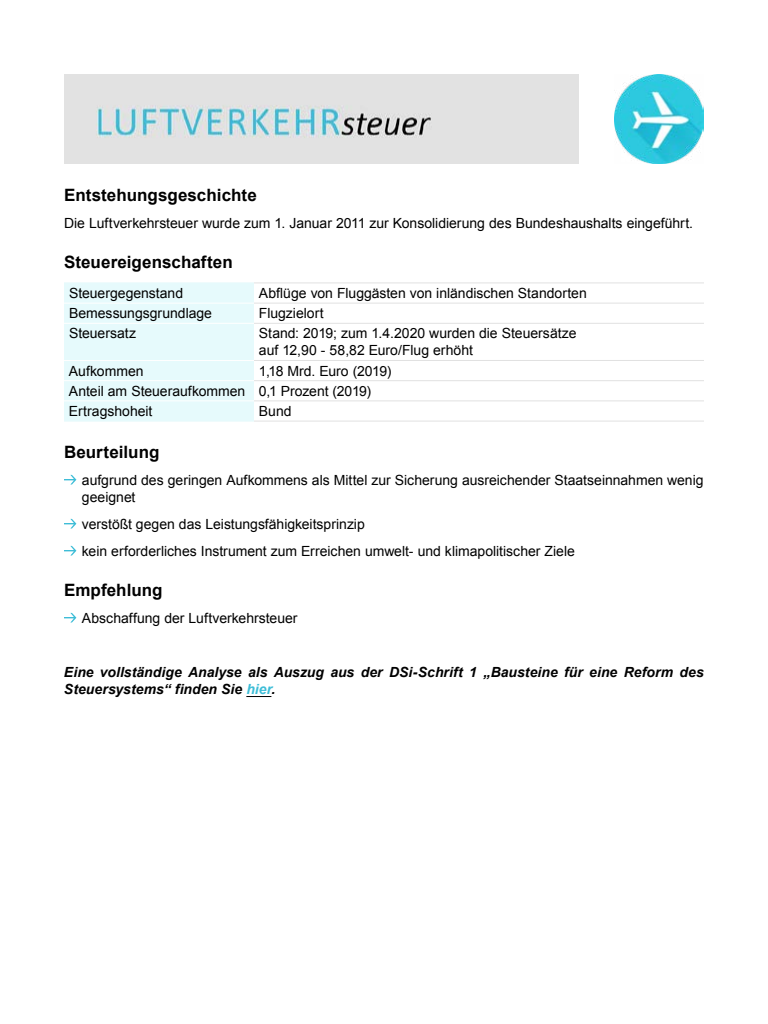
<style>
.page{position:relative;width:768px;height:1024px;background:#fff}
.page>*{position:absolute;margin:0;border:0;box-sizing:border-box;transform-origin:0 0}
.t1{font:700 17px "Arial";letter-spacing:.005em;color:#000}
.t2{font:14px/17px "Arial";color:#000}
.t3{font:italic 700 14px/17px "Arial";color:#000}
.s1{color:#3dbdd7}
</style>
<div class="page">
<svg style="left:246px;top:696px;width:25px;height:1px"></svg>
<div style="left:64px;top:283px;width:190px;height:138px;background:#e6fafc"></div>
<hr style="left:64px;top:421px;width:190px;height:1px;background:#e6fafc">
<hr style="left:64px;top:303px;width:190px;height:1px;background:#fff">
<hr style="left:64px;top:323px;width:190px;height:1px;background:#fff">
<hr style="left:64px;top:360px;width:190px;height:1px;background:#fff">
<hr style="left:64px;top:380px;width:190px;height:1px;background:#fff">
<hr style="left:64px;top:400px;width:190px;height:1px;background:#fff">
<hr style="left:64px;top:282px;width:190px;height:1px;background:#e6fafc">
<hr style="left:254px;top:282px;width:450px;height:1px;background:#e1e1e1">
<hr style="left:254px;top:303px;width:450px;height:1px;background:#e1e1e1">
<hr style="left:254px;top:323px;width:450px;height:1px;background:#e1e1e1">
<hr style="left:254px;top:360px;width:450px;height:1px;background:#e1e1e1">
<hr style="left:254px;top:380px;width:450px;height:1px;background:#e1e1e1">
<hr style="left:254px;top:400px;width:450px;height:1px;background:#e1e1e1">
<hr style="left:254px;top:421px;width:450px;height:1px;background:#e1e1e1">
<svg style="left:64px;top:475px;width:12px;height:10px"></svg>
<svg style="left:64px;top:519px;width:12px;height:10px"></svg>
<svg style="left:64px;top:546px;width:12px;height:10px"></svg>
<svg style="left:64px;top:613px;width:12px;height:10px"></svg>
<img style="left:614px;top:74px;width:90px;height:90px">
<img style="left:64px;top:74px;width:515px;height:90px">
<p class="t1" style="left:64px;top:184px;width:194px">Entstehungsgeschichte</p>
<p class="t2" style="left:64px;top:215px;width:631px">Die Luftverkehrsteuer wurde zum 1. Januar 2011 zur Konsolidierung des Bundeshaushalts eingeführt.</p>
<p class="t1" style="left:64px;top:251px;width:170px">Steuereigenschaften</p>
<p class="t2" style="left:69px;top:285px;width:116px">Steuergegenstand</p>
<p class="t2" style="left:259px;top:285px;width:329px">Abflüge von Fluggästen von inländischen Standorten</p>
<p class="t2" style="left:69px;top:305px;width:145px">Bemessungsgrundlage</p>
<p class="t2" style="left:259px;top:305px;width:66px">Flugzielort</p>
<p class="t2" style="left:69px;top:325px;width:69px">Steuersatz</p>
<p class="t2" style="left:259px;top:325px;width:319px">Stand: 2019; zum 1.4.2020 wurden die Steuersätze auf 12,90 - 58,82 Euro/Flug erhöht</p>
<p class="t2" style="left:69px;top:362px;width:76px">Aufkommen</p>
<p class="t2" style="left:69px;top:361px;width:324px;line-height:20.2px;text-indent:190px">1,18 Mrd. Euro (2019)<br>Anteil am Steueraufkommen 0,1 Prozent (2019)<br>Ertragshoheit</p>
<p class="t2" style="left:259px;top:403px;width:34px">Bund</p>
<p class="t1" style="left:64px;top:440px;width:97px">Beurteilung</p>
<p class="t2" style="left:82px;top:471px;width:623px">aufgrund des geringen Aufkommens als Mittel zur Sicherung ausreichender Staatseinnahmen wenig geeignet</p>
<p class="t2" style="left:82px;top:510px;width:494px;line-height:27px">verstößt gegen das Leistungsfähigkeitsprinzip<br>kein erforderliches Instrument zum Erreichen umwelt- und klimapolitischer Ziele</p>
<p class="t1" style="left:64px;top:578px;width:100px">Empfehlung</p>
<p class="t2" style="left:82px;top:609px;width:217px">Abschaffung der Luftverkehrsteuer</p>
<p class="t3" style="left:64px;top:664px;width:641px">Eine vollständige Analyse als Auszug aus der DSi-Schrift 1 „Bausteine für eine Reform des<br>Steuersystems“ finden Sie <span class="s1">hier</span>.</p>
</div>
